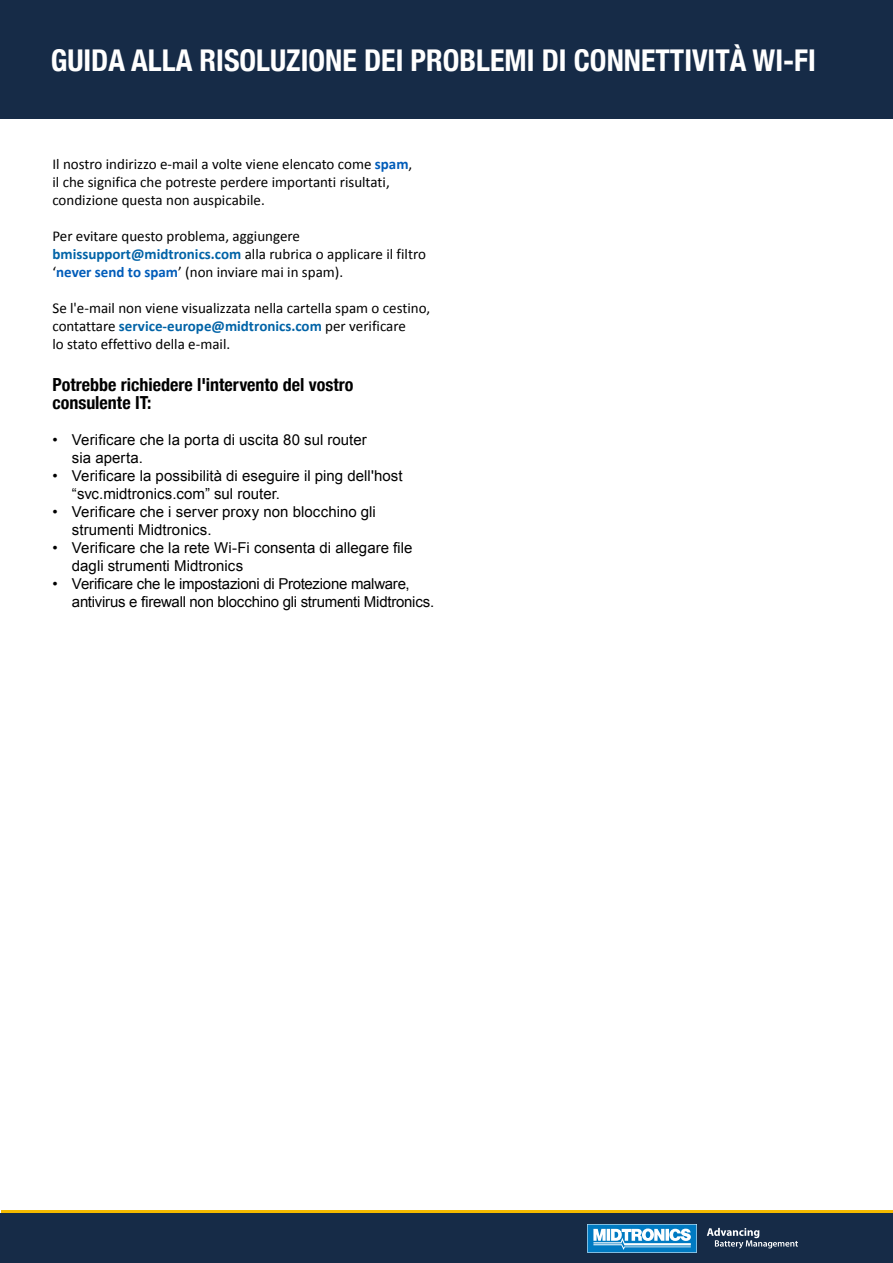
<style>
.page{position:relative;width:893px;height:1263px;background:#fff}
.page>*{position:absolute;margin:0;border:0;box-sizing:border-box;transform-origin:0 0}
.t1{font:700 condensed 30px "Helvetica Neue";color:#fff}
.t2{font:700 condensed 18px/18px "Helvetica Neue";color:#000}
.t3{font:15px/18px "Calibri";color:#000}
.t4{font:15px/18px "Arial";color:#000}
.s1{font-weight:700;color:#005cb9}
.s2{font-weight:700;color:#0063a7}
</style>
<div class="page">
<div style="left:0;top:0;width:893px;height:118px;background:#162b47"></div>
<hr style="left:1px;top:1210px;width:892px;height:4px;background:#f3b900">
<div style="left:0;top:1213px;width:893px;height:50px;background:#162b47"></div>
<svg style="left:587px;top:1224px;width:110px;height:28px;background:#61acd9"></svg>
<svg style="left:707px;top:1228px;width:91px;height:20px"></svg>
<h1 class="t1" style="left:51px;top:36px;width:767px">GUIDA ALLA RISOLUZIONE DEI PROBLEMI DI CONNETTIVITÀ WI-FI</h1>
<p class="t3" style="left:52px;top:155px;width:361px">Il nostro indirizzo e-mail a volte viene elencato come <span class="s1">spam</span>, il che significa che potreste perdere importanti risultati, condizione questa non auspicabile.</p>
<p class="t3" style="left:52px;top:227px;width:375px">Per evitare questo problema, aggiungere <span class="s2">bmissupport@midtronics.com</span> alla rubrica o applicare il filtro ‘<span class="s1">never send to spam</span>’ (non inviare mai in spam).</p>
<p class="t3" style="left:52px;top:299px;width:379px">Se l'e-mail non viene visualizzata nella cartella spam o cestino, contattare <span class="s2">service-europe@midtronics.com</span> per verificare<br>lo stato effettivo della e-mail.</p>
<p class="t2" style="left:52px;top:374px;width:303px">Potrebbe richiedere l'intervento del vostro consulente IT:</p>
<p class="t4" style="left:72px;top:431px;width:296px;text-indent:-20px">• Verificare che la porta di uscita 80 sul router sia aperta.</p>
<p class="t4" style="left:72px;top:467px;width:332px;text-indent:-20px">• Verificare la possibilità di eseguire il ping dell'host “svc.midtronics.com” sul router.</p>
<p class="t4" style="left:72px;top:503px;width:305px;text-indent:-20px">• Verificare che i server proxy non blocchino gli strumenti Midtronics.</p>
<p class="t4" style="left:72px;top:539px;width:342px;text-indent:-20px">• Verificare che la rete Wi-Fi consenta di allegare file dagli strumenti Midtronics</p>
<p class="t4" style="left:72px;top:575px;width:364px;text-indent:-20px">• Verificare che le impostazioni di Protezione malware, antivirus e firewall non blocchino gli strumenti Midtronics.</p>
</div>
